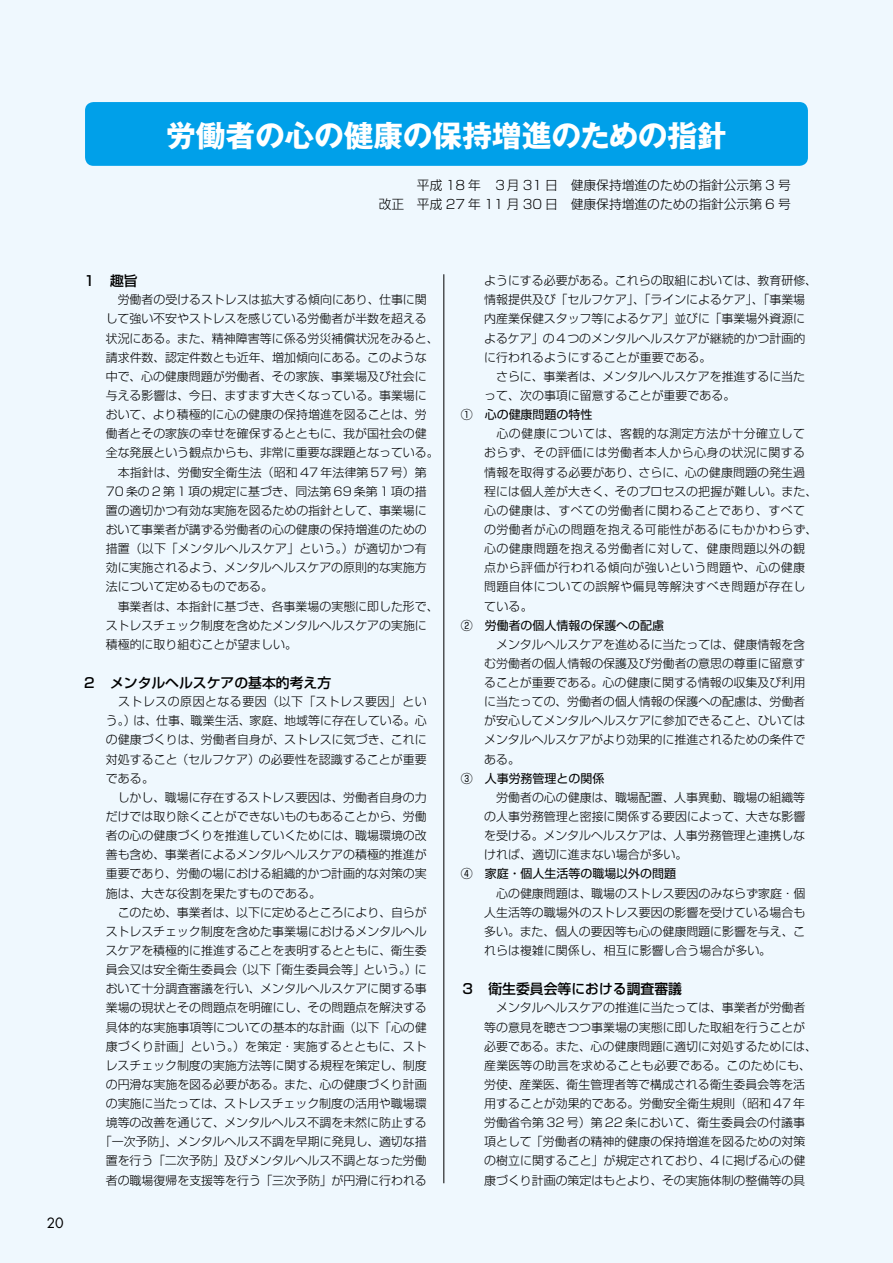
<style>
.page{position:relative;width:893px;height:1263px;background:#eff8fe}
.page>*{position:absolute;margin:0;border:0;box-sizing:border-box;transform-origin:0 0}
.t1{font:700 29.7px "Gothic MB101 Pr 6 N";letter-spacing:-.005em;color:#fff}
.t2{font:500 13.8px "Shin Go Pr 6 N";color:#000}
.t3{font:13.8px "Futura";color:#000}
.t4{font:300 12.75px/19.2px "Shin Go Pr 6 N";color:#000;text-align:right}
.t5{font:300 12px/19.2px "Shin Go Pr 6 N";color:#000}
.t6{font:300 12px/19.2px "Shin Go Pr 6 N";letter-spacing:.035em;color:#000}
.t7{font:12px "Shin Go Pr 6 N";color:#000}
.t8{font:300 12px "Shin Go Pr 6 N";letter-spacing:.04em;color:#000}
</style>
<div class="page">
<div style="left:85px;top:102px;width:723px;height:64px;background:#00a0e9;border-radius:9px"></div>
<hr style="left:444px;top:274px;width:1px;height:909px;background:#000">
<h1 class="t1" style="left:166px;top:111px;width:562px">労働者の心の健康の保持増進のための指針</h1>
<p class="t4" style="left:366px;top:174px;width:426px">平成 18 年 ３月 31 日　健康保持増進のための指針公示第 3 号<br>　改正　平成 27 年 11 月 30 日　健康保持増進のための指針公示第 6 号</p>
<p class="t3" style="left:47px;top:1214px;width:19px">20</p>
<p class="t2" style="left:82px;top:269px;width:57px">１　趣旨</p>
<p class="t5" style="left:106px;top:289px;width:334px">　労働者の受けるストレスは拡大する傾向にあり、仕事に関して強い不安やストレスを感じている労働者が半数を超える状況にある。また、精神障害等に係る労災補償状況をみると、請求件数、認定件数とも近年、増加傾向にある。このような中で、心の健康問題が労働者、その家族、事業場及び社会に与える影響は、今日、ますます大きくなっている。事業場において、より積極的に心の健康の保持増進を図ることは、労働者とその家族の幸せを確保するとともに、我が国社会の健全な発展という観点からも、非常に重要な課題となっている。　本指針は、労働安全衛生法（昭和 47 年法律第 57 号）第<br>70 条の 2 第 1 項の規定に基づき、同法第 69 条第 1 項の措置の適切かつ有効な実施を図るための指針として、事業場において事業者が講ずる労働者の心の健康の保持増進のための措置（以下「メンタルヘルスケア」という。）が適切かつ有効に実施されるよう、メンタルヘルスケアの原則的な実施方法について定めるものである。<br>　事業者は、本指針に基づき、各事業場の実態に即した形で、ストレスチェック制度を含めたメンタルヘルスケアの実施に積極的に取り組むことが望ましい。</p>
<p class="t2" style="left:82px;top:671px;width:250px">２　メンタルヘルスケアの基本的考え方</p>
<p class="t8" style="left:106px;top:692px;width:322px">　ストレスの原因となる要因（以下「ストレス要因」とい</p>
<p class="t5" style="left:106px;top:710px;width:323px">う。）は、仕事、職業生活、家庭、地域等に存在している。心</p>
<p class="t5" style="left:106px;top:729px;width:322px">の健康づくりは、労働者自身が、ストレスに気づき、これに</p>
<p class="t5" style="left:106px;top:748px;width:323px">対処すること（セルフケア）の必要性を認識することが重要</p>
<p class="t5" style="left:106px;top:767px;width:50px">である。</p>
<p class="t5" style="left:106px;top:787px;width:323px">　しかし、職場に存在するストレス要因は、労働者自身の力</p>
<p class="t5" style="left:106px;top:806px;width:323px">だけでは取り除くことができないものもあることから、労働</p>
<p class="t5" style="left:106px;top:825px;width:322px">者の心の健康づくりを推進していくためには、職場環境の改</p>
<p class="t5" style="left:106px;top:844px;width:322px">善も含め、事業者によるメンタルヘルスケアの積極的推進が</p>
<p class="t5" style="left:106px;top:863px;width:323px">重要であり、労働の場における組織的かつ計画的な対策の実</p>
<p class="t5" style="left:106px;top:882px;width:217px">施は、大きな役割を果たすものである。</p>
<p class="t5" style="left:106px;top:901px;width:323px">　このため、事業者は、以下に定めるところにより、自らが</p>
<p class="t5" style="left:106px;top:921px;width:322px">ストレスチェック制度を含めた事業場におけるメンタルヘル</p>
<p class="t5" style="left:106px;top:940px;width:322px">スケアを積極的に推進することを表明するとともに、衛生委</p>
<p class="t5" style="left:106px;top:959px;width:323px">員会又は安全衛生委員会（以下「衛生委員会等」という。）に</p>
<p class="t5" style="left:106px;top:978px;width:323px">おいて十分調査審議を行い、メンタルヘルスケアに関する事</p>
<p class="t5" style="left:106px;top:997px;width:323px">業場の現状とその問題点を明確にし、その問題点を解決する</p>
<p class="t5" style="left:106px;top:1016px;width:323px">具体的な実施事項等についての基本的な計画（以下「心の健</p>
<p class="t5" style="left:106px;top:1035px;width:323px">康づくり計画」という。）を策定・実施するとともに、スト</p>
<p class="t5" style="left:106px;top:1054px;width:323px">レスチェック制度の実施方法等に関する規程を策定し、制度</p>
<p class="t5" style="left:106px;top:1074px;width:323px">の円滑な実施を図る必要がある。また、心の健康づくり計画</p>
<p class="t5" style="left:106px;top:1093px;width:322px">の実施に当たっては、ストレスチェック制度の活用や職場環</p>
<p class="t5" style="left:106px;top:1112px;width:323px">境等の改善を通じて、メンタルヘルス不調を未然に防止する</p>
<p class="t5" style="left:100px;top:1131px;width:328px">「一次予防」、メンタルヘルス不調を早期に発見し、適切な措</p>
<p class="t5" style="left:106px;top:1150px;width:323px">置を行う「二次予防」及びメンタルヘルス不調となった労働</p>
<p class="t5" style="left:106px;top:1169px;width:323px">者の職場復帰を支援等を行う「三次予防」が円滑に行われる</p>
<p class="t5" style="left:484px;top:270px;width:335px">ようにする必要がある。これらの取組においては、教育研修、情報提供及び「セルフケア」、「ラインによるケア」、「事業場内産業保健スタッフ等によるケア」並びに「事業場外資源によるケア」の 4 つのメンタルヘルスケアが継続的かつ計画的に行われるようにすることが重要である。<br>　さらに、事業者は、メンタルヘルスケアを推進するに当たって、次の事項に留意することが重要である。</p>
<p class="t7" style="left:461px;top:405px;width:133px">①　心の健康問題の特性</p>
<p class="t6" style="left:484px;top:423px;width:335px">　心の健康については、客観的な測定方法が十分確立しておらず、その評価には労働者本人から心身の状況に関する情報を取得する必要があり、さらに、心の健康問題の発生過程には個人差が大きく、そのプロセスの把握が難しい。また、心の健康は、すべての労働者に関わることであり、すべての労働者が心の問題を抱える可能性があるにもかかわらず、心の健康問題を抱える労働者に対して、健康問題以外の観点から評価が行われる傾向が強いという問題や、心の健康問題自体についての誤解や偏見等解決すべき問題が存在している。</p>
<p class="t7" style="left:461px;top:615px;width:205px">②　労働者の個人情報の保護への配慮</p>
<p class="t5" style="left:484px;top:633px;width:323px;text-align:justify">　メンタルヘルスケアを進めるに当たっては、健康情報を含む労働者の個人情報の保護及び労働者の意思の尊重に留意することが重要である。心の健康に関する情報の収集及び利用に当たっての、労働者の個人情報の保護への配慮は、労働者が安心してメンタルヘルスケアに参加できること、ひいてはメンタルヘルスケアがより効果的に推進されるための条件である。</p>
<p class="t7" style="left:461px;top:768px;width:145px">③　人事労務管理との関係</p>
<p class="t5" style="left:484px;top:787px;width:323px;text-align:justify">　労働者の心の健康は、職場配置、人事異動、職場の組織等の人事労務管理と密接に関係する要因によって、大きな影響を受ける。メンタルヘルスケアは、人事労務管理と連携しなければ、適切に進まない場合が多い。</p>
<p class="t7" style="left:461px;top:864px;width:217px">④　家庭・個人生活等の職場以外の問題</p>
<p class="t5" style="left:484px;top:882px;width:323px;text-align:justify">　心の健康問題は、職場のストレス要因のみならず家庭・個人生活等の職場外のストレス要因の影響を受けている場合も多い。また、個人の要因等も心の健康問題に影響を与え、これらは複雑に関係し、相互に影響し合う場合が多い。</p>
<p class="t2" style="left:461px;top:977px;width:223px">３　衛生委員会等における調査審議</p>
<p class="t5" style="left:484px;top:997px;width:334px">　メンタルヘルスケアの推進に当たっては、事業者が労働者等の意見を聴きつつ事業場の実態に即した取組を行うことが必要である。また、心の健康問題に適切に対処するためには、産業医等の助言を求めることも必要である。このためにも、労使、産業医、衛生管理者等で構成される衛生委員会等を活用することが効果的である。労働安全衛生規則（昭和 47 年労働省令第 32 号）第 22 条において、衛生委員会の付議事項として「労働者の精神的健康の保持増進を図るための対策の樹立に関すること」が規定されており、4 に掲げる心の健康づくり計画の策定はもとより、その実施体制の整備等の具</p>
</div>
